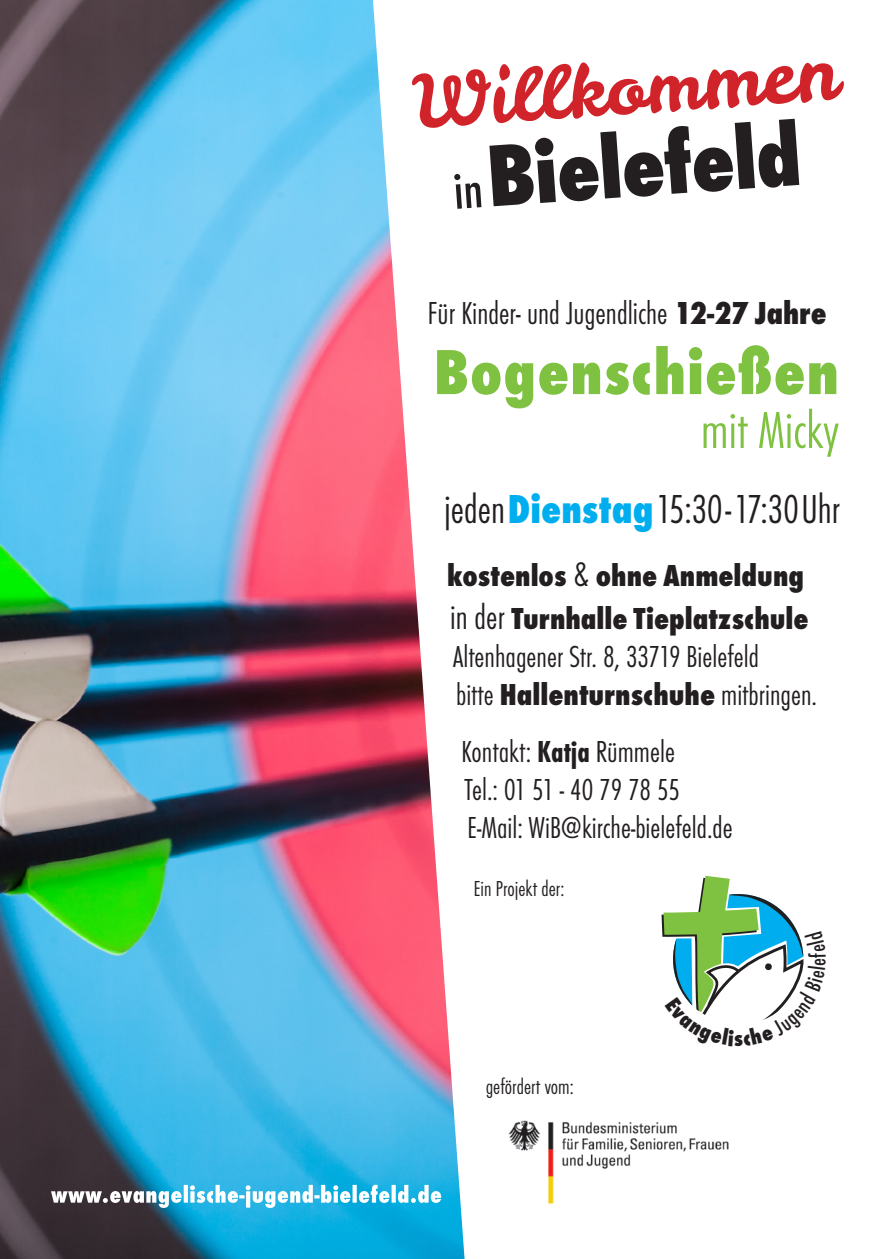
<style>
.page{position:relative;width:893px;height:1259px;background:#fff}
.page>*{position:absolute;margin:0;border:0;box-sizing:border-box;transform-origin:0 0}
.t1{font:800 condensed 90.9px "Futura T";color:#231f20}
.t2{font:72.9px "Leckerli One";color:#d1232a}
.t3{font:800 condensed 66px "Futura T";letter-spacing:.015em;color:#7fc241}
.t4{font:300 condensed 53.7px "Futura T";color:#7fc241}
.t5{font:300 condensed 42px "Futura T";color:#231f20}
.t6{font:300 condensed 33px "Futura T";color:#231f20}
.t7{font:300 condensed 31.5px/37.8px "Futura T";color:#231f20}
.t8{font:800 condensed 31.5px/43.2px "Futura T";color:#231f20}
.t9{font:300 condensed 22.5px "Futura T";color:#231f20}
.s1{font-size:77.1px}
.s2{font-weight:500;font-size:54.6px}
.s3{font-weight:800}
.s4{font-weight:800;color:#00aeef}
.s5{font-weight:300;font-size:36px}
.s6{font-weight:700}
</style>
<div class="page">
<img style="left:0;top:0;width:465px;height:1259px">
<img style="left:508px;top:1120px;width:221px;height:84px">
<svg style="left:51px;top:1184px;width:390px;height:24px"></svg>
<svg style="left:661px;top:876px;width:143px;height:145px"></svg>
<h2 class="t2" style="left:410px;top:54px;width:426px;rotate:-4deg">Willkom<span class="s1">men</span></h2>
<h1 class="t1" style="left:449px;top:126px;width:350px;rotate:-4deg"><span class="s2">in</span>Bielefeld</h1>
<p class="t6" style="left:428px;top:293px;width:400px">Für Kinder- und Jugendliche <span class="s3">12-27 Jahre</span></p>
<h3 class="t3" style="left:434px;top:334px;width:406px">Bogenschießen</h3>
<h3 class="t4" style="left:701px;top:399px;width:140px">mit Micky</h3>
<h3 class="t5" style="left:444px;top:485px;width:397px">jeden <span class="s4">Dienstag</span> 15:30 - 17:30 Uhr</h3>
<p class="t8" style="left:447px;top:554px;width:363px">kostenlos <span class="s5">&amp;</span> ohne Anmeldung <span class="s5">in der</span> Turnhalle Tieplatzschule</p>
<p class="t7" style="left:453px;top:637px;width:365px">Altenhagener Str. 8, 33719 Bielefeld<br>bitte <span class="s3">Hallenturnschuhe</span> mitbringen.</p>
<p class="t7" style="left:462px;top:732px;width:273px">Kontakt: <span class="s6">Katja</span> Rümmele<br>Tel.: 01 51 - 40 79 78 55<br>E-Mail: WiB@kirche-bielefeld.de</p>
<p class="t9" style="left:474px;top:876px;width:92px">Ein Projekt der:</p>
<p class="t9" style="left:486px;top:1073px;width:90px">gefördert vom:</p>
</div>
